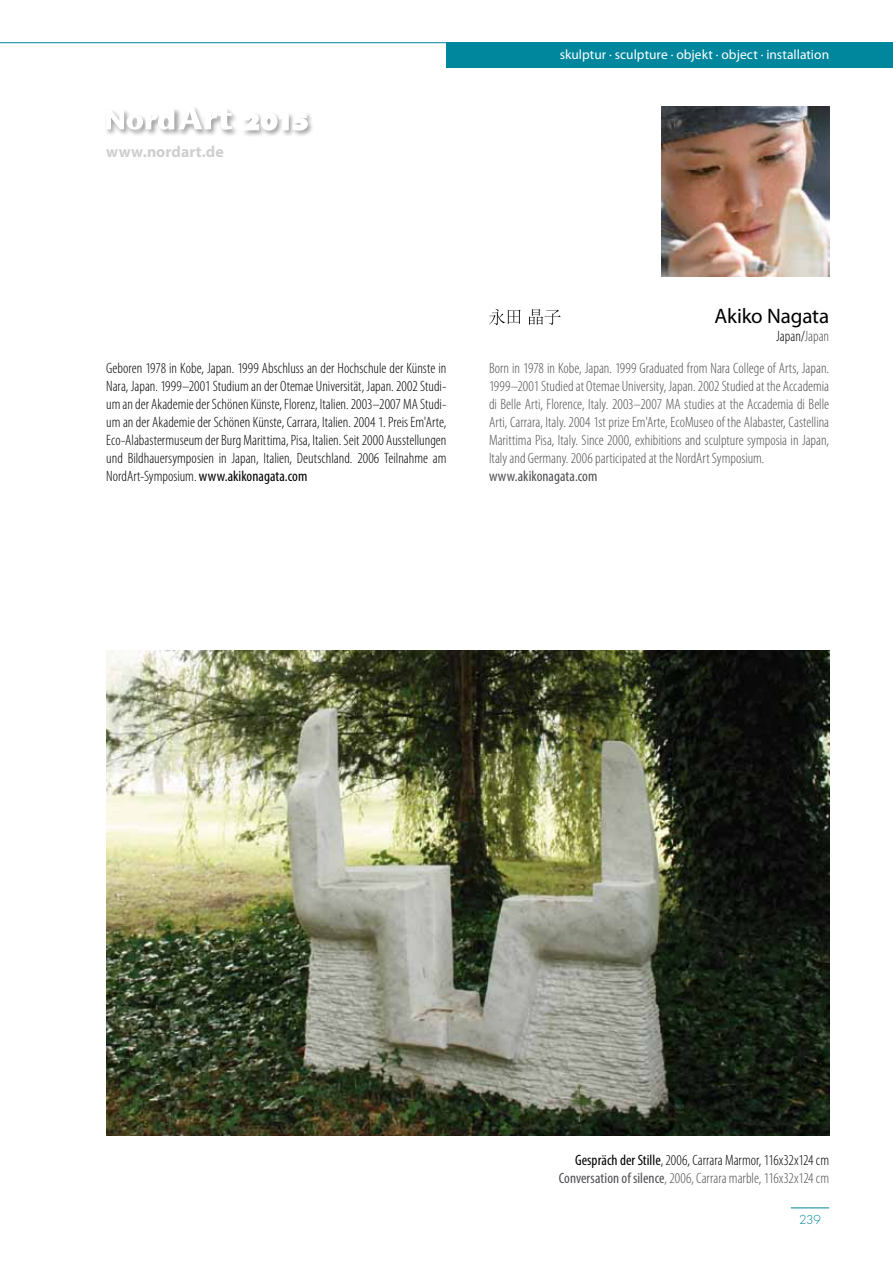
<style>
.page{position:relative;width:893px;height:1263px;background:#fff}
.page>*{position:absolute;margin:0;border:0;box-sizing:border-box;transform-origin:0 0}
.t1{font:21px "Myriad Pro";letter-spacing:-.01em;color:#000}
.t2{font:700 15.9px "Myriad Pro";letter-spacing:.005em;color:#d0cfcf}
.t3{font:300 condensed 15px/18px "Myriad Pro";color:#000;text-align:right}
.t4{font:300 condensed 15px/18px "Myriad Pro";color:#504f53;text-align:justify}
.t5{font:condensed 15px "Myriad Pro";letter-spacing:.005em;color:#504f53}
.t6{font:13.5px "Myriad Pro";color:#fff}
.t7{font:300 12px "Futura Std";color:#00879e}
.s1{font-weight:400}
.s2{color:#504f53}
.s3{font-weight:400;color:#504f53}
</style>
<div class="page">
<div style="left:446px;top:43px;width:447px;height:25px;background:#00879e"></div>
<hr style="left:0;top:42px;width:446px;height:1px;background:#00879e">
<hr style="left:791px;top:1207px;width:38px;height:1px;background:#00879e">
<div style="left:241px;top:111px;width:74px;height:27px;background:#000;opacity:.75"></div>
<svg style="left:242px;top:113px;width:65px;height:17px"></svg>
<div style="left:105px;top:107px;width:77px;height:30px;background:#000;opacity:.75"></div>
<div style="left:177px;top:105px;width:62px;height:32px;background:#000;opacity:.75"></div>
<svg style="left:106px;top:106px;width:126px;height:24px"></svg>
<img style="left:106px;top:651px;width:723px;height:485px">
<img style="left:662px;top:106px;width:167px;height:170px">
<svg style="left:489px;top:309px;width:72px;height:16px"></svg>
<p class="t2" style="left:106px;top:142px;width:119px">www.nordart.de</p>
<p class="t6" style="left:560px;top:46px;width:271px">skulptur · sculpture · objekt · object · installation</p>
<p class="t3" style="left:106px;top:359px;width:342px;text-align:justify">Geboren 1978 in Kobe, Japan. 1999 Abschluss an der Hochschule der Künste in Nara, Japan. 1999–2001 Studium an der Otemae Universität, Japan. 2002 Studi&shy;um an der Akademie der Schönen Künste, Florenz, Italien. 2003–2007 MA Studi&shy;um an der Akademie der Schönen Künste, Carrara, Italien. 2004 1. Preis Em'Arte, Eco-Alabastermuseum der Burg Marittima, Pisa, Italien. Seit 2000 Ausstellungen und Bildhauersymposien in Japan, Italien, Deutschland. 2006 Teilnahme am NordArt-Symposium. <span class="s1">www.akikonagata.com</span></p>
<h1 class="t1" style="left:714px;top:303px;width:116px">Akiko Nagata</h1>
<p class="t3" style="left:776px;top:327px;width:54px">Japan/<span class="s2">Japan</span></p>
<p class="t4" style="left:489px;top:359px;width:342px">Born in 1978 in Kobe, Japan. 1999 Graduated from Nara College of Arts, Japan.<br>1999–2001 Studied at Otemae University, Japan. 2002 Studied at the Accademia di Belle Arti, Florence, Italy. 2003–2007 MA studies at the Accademia di Belle Arti, Carrara, Italy. 2004 1st prize Em'Arte, EcoMuseo of the Alabaster, Castellina Marittima Pisa, Italy. Since 2000, exhibitions and sculpture symposia in Japan, Italy and Germany. 2006 participated at the NordArt Symposium.</p>
<p class="t5" style="left:489px;top:467px;width:110px">www.akikonagata.com</p>
<p class="t3" style="left:559px;top:1151px;width:272px"><span class="s1">Gespräch der Stille</span>, 2006, Carrara Marmor, 116x32x124 cm<br><span class="s3">Conversation of silence</span><span class="s2">, 2006, Carrara marble, 116x32x124 cm</span></p>
<p class="t7" style="left:799px;top:1212px;width:23px">239</p>
</div>
